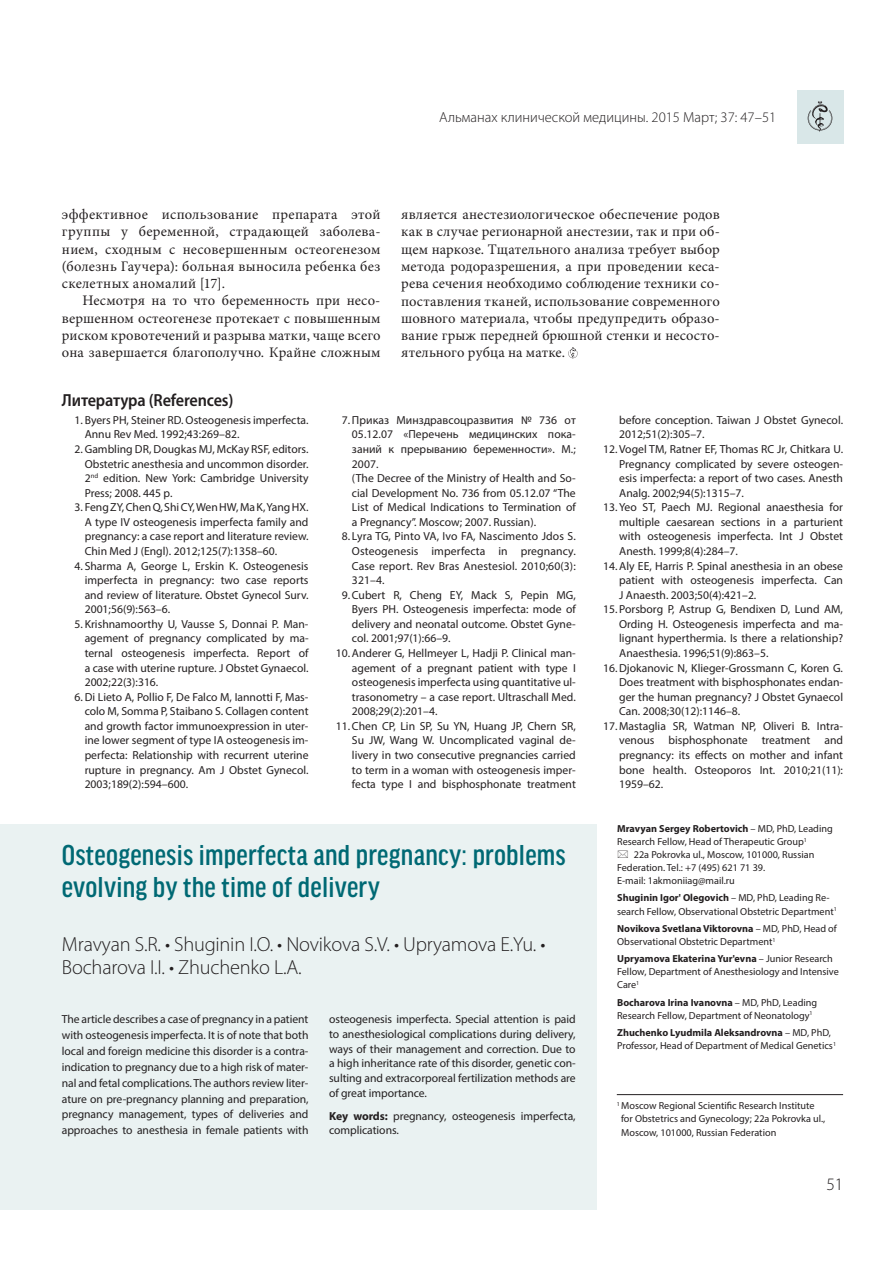
<style>
.page{position:relative;width:893px;height:1263px;background:#fff}
.page>*{position:absolute;margin:0;border:0;box-sizing:border-box;transform-origin:0 0}
.t1{font:500 condensed 30.6px/32.1px "Good Headline Pro";letter-spacing:.01em;color:#006974}
.t2{font:300 20.4px/23.2px "Myriad Pro";letter-spacing:-.01em;color:#231f20}
.t3{font:600 semi-condensed 17.55px "Myriad Pro";letter-spacing:-.01em;color:#231f20}
.t4{font:300 17.55px "Myriad Pro";color:#231f20}
.t5{font:14.55px/17.2px "Minion Pro";letter-spacing:.015em;color:#231f20;text-align:justify}
.t6{font:300 14.55px "Myriad Pro";color:#231f20}
.t7{font:11.7px/14.5px "Myriad Pro";color:#231f20;text-align:justify}
.t8{font:10.2px/13px "Myriad Pro";color:#231f20}
.t9{font:700 10.2px "Myriad Pro";color:#231f20}
.s1{font-weight:400}
.s2{font-weight:700}
</style>
<div class="page">
<svg style="left:568px;top:347px;width:10px;height:12px"></svg>
<div style="left:0;top:824px;width:596px;height:386px;background:#eaf2f2"></div>
<hr style="left:617px;top:1094px;width:226px;height:1px;background:#231f20">
<div style="left:797px;top:90px;width:46px;height:53px;background:#d9e7e8"></div>
<svg style="left:808px;top:101px;width:24px;height:31px"></svg>
<p class="t6" style="left:439px;top:109px;width:339px">Альманах клинической медицины. 2015 Март; 37: 47–51</p>
<p class="t5" style="left:62px;top:205px;width:320px">эффективное использование препарата этой группы у беременной, страдающей заболева&shy;нием, сходным с несовершенным остеогенезом (болезнь Гаучера): больная выносила ребенка без скелетных аномалий [17].</p>
<p class="t5" style="left:62px;top:292px;width:320px;text-indent:21px">Несмотря на то что беременность при несо&shy;вершенном остеогенезе протекает с повышенным риском кровотечений и разрыва матки, чаще всего она завершается благополучно. Крайне сложным</p>
<p class="t5" style="left:401px;top:205px;width:320px">является анестезиологическое обеспечение родов как в случае регионарной анестезии, так и при об&shy;щем наркозе. Тщательного анализа требует выбор метода родоразрешения, а при проведении кеса&shy;рева сечения необходимо соблюдение техники со&shy;поставления тканей, использование современного шовного материала, чтобы предупредить образо&shy;вание грыж передней брюшной стенки и несосто&shy;ятельного рубца на матке.</p>
<h3 class="t3" style="left:62px;top:390px;width:173px">Литература (References)</h3>
<p class="t7" style="left:85px;top:413px;width:225px;text-indent:-10px">1. Byers PH, Steiner RD. Osteogenesis imperfecta.<br>Annu Rev Med. 1992;43:269–82.</p>
<p class="t7" style="left:85px;top:442px;width:225px;text-indent:-10px">2. Gambling DR, Dougkas MJ, McKay RSF, editors.<br>Obstetric anesthesia and uncommon disorder.<br>2<sup>nd</sup> edition. New York: Cambridge University Press; 2008. 445 p.</p>
<p class="t7" style="left:85px;top:501px;width:225px;text-indent:-10px">3. Feng ZY, Chen Q, Shi CY, Wen HW, Ma K, Yang HX.<br>A type IV osteogenesis imperfecta family and pregnancy: a case report and literature review.<br>Chin Med J (Engl). 2012;125(7):1358–60.</p>
<p class="t7" style="left:85px;top:559px;width:225px;text-indent:-10px">4. Sharma A, George L, Erskin K. Osteogenesis imperfecta in pregnancy: two case reports and review of literature. Obstet Gynecol Surv.<br>2001;56(9):563–6.</p>
<p class="t7" style="left:85px;top:617px;width:225px;text-indent:-10px">5. Krishnamoorthy U, Vausse S, Donnai P. Man&shy;agement of pregnancy complicated by ma&shy;ternal osteogenesis imperfecta. Report of a case with uterine rupture. J Obstet Gynaecol.<br>2002;22(3):316.</p>
<p class="t7" style="left:85px;top:690px;width:225px;text-indent:-10px">6. Di Lieto A, Pollio F, De Falco M, Iannotti F, Mas&shy;colo M, Somma P, Staibano S. Collagen content and growth factor immunoexpression in uter&shy;ine lower segment of type IA osteogenesis im&shy;perfecta: Relationship with recurrent uterine rupture in pregnancy. Am J Obstet Gynecol.<br>2003;189(2):594–600.</p>
<p class="t7" style="left:352px;top:413px;width:225px;text-align:left;text-indent:-10px">7. Приказ Минздравсоцразвития № 736 от 05.12.07 «Перечень медицинских пока&shy;заний к прерыванию беременности». М.; 2007.<br>(The Decree of the Ministry of Health and So&shy;cial Development No. 736 from 05.12.07 “The List of Medical Indications to Termination of a Pregnancy”. Moscow; 2007. Russian).</p>
<p class="t7" style="left:352px;top:530px;width:225px;text-indent:-10px">8. Lyra TG, Pinto VA, Ivo FA, Nascimento Jdos S.<br>Osteogenesis imperfecta in pregnancy.<br>Case report. Rev Bras Anestesiol. 2010;60(3):<br>321–4.</p>
<p class="t7" style="left:352px;top:588px;width:225px;text-indent:-10px">9. Cubert R, Cheng EY, Mack S, Pepin MG, Byers PH. Osteogenesis imperfecta: mode of delivery and neonatal outcome. Obstet Gyne&shy;col. 2001;97(1):66–9.</p>
<p class="t7" style="left:352px;top:647px;width:225px;text-indent:-16px">10. Anderer G, Hellmeyer L, Hadji P. Clinical man&shy;agement of a pregnant patient with type I osteogenesis imperfecta using quantitative ul&shy;trasonometry – a case report. Ultraschall Med.<br>2008;29(2):201–4.</p>
<p class="t7" style="left:352px;top:719px;width:225px;text-indent:-16px">11. Chen CP, Lin SP, Su YN, Huang JP, Chern SR, Su JW, Wang W. Uncomplicated vaginal de&shy;livery in two consecutive pregnancies carried to term in a woman with osteogenesis imper&shy;fecta type I and bisphosphonate treatment</p>
<p class="t7" style="left:619px;top:413px;width:225px">before conception. Taiwan J Obstet Gynecol.<br>2012;51(2):305–7.</p>
<p class="t7" style="left:619px;top:442px;width:225px;text-indent:-16px">12. Vogel TM, Ratner EF, Thomas RC Jr, Chitkara U.<br>Pregnancy complicated by severe osteogen&shy;esis imperfecta: a report of two cases. Anesth Analg. 2002;94(5):1315–7.</p>
<p class="t7" style="left:619px;top:501px;width:225px;text-indent:-16px">13. Yeo ST, Paech MJ. Regional anaesthesia for multiple caesarean sections in a parturient with osteogenesis imperfecta. Int J Obstet Anesth. 1999;8(4):284–7.</p>
<p class="t7" style="left:619px;top:559px;width:225px;text-indent:-16px">14. Aly EE, Harris P. Spinal anesthesia in an obese patient with osteogenesis imperfecta. Can J Anaesth. 2003;50(4):421–2.</p>
<p class="t7" style="left:619px;top:603px;width:225px;text-indent:-16px">15. Porsborg P, Astrup G, Bendixen D, Lund AM, Ording H. Osteogenesis imperfecta and ma&shy;lignant hyperthermia. Is there a relationship?<br>Anaesthesia. 1996;51(9):863–5.</p>
<p class="t7" style="left:619px;top:661px;width:225px;text-indent:-16px">16. Djokanovic N, Klieger-Grossmann C, Koren G.<br>Does treatment with bisphosphonates endan&shy;ger the human pregnancy? J Obstet Gynaecol Can. 2008;30(12):1146–8.</p>
<p class="t7" style="left:619px;top:719px;width:225px;text-indent:-16px">17. Mastaglia SR, Watman NP, Oliveri B. Intra&shy;venous bisphosphonate treatment and pregnancy: its effects on mother and infant bone health. Osteoporos Int. 2010;21(11):<br>1959–62.</p>
<p class="t9" style="left:617px;top:824px;width:217px">Mravyan Sergey Robertovich <span class="s1">– MD, PhD, Leading</span></p>
<p class="t8" style="left:617px;top:836px;width:191px">Research Fellow, Head of Therapeutic Group<sup>1</sup></p>
<p class="t8" style="left:634px;top:849px;width:182px">22а Pokrovka ul., Moscow, 101000, Russian</p>
<p class="t8" style="left:617px;top:862px;width:150px">Federation. Tel.: +7 (495) 621 71 39.</p>
<p class="t8" style="left:617px;top:875px;width:119px">E-mail: 1аkmoniiag@mail.ru</p>
<p class="t8" style="left:617px;top:892px;width:221px"><span class="s2">Shuginin Igor' Olegovich</span> – MD, PhD, Leading Re&shy;search Fellow, Observational Obstetric Department<sup>1</sup></p>
<p class="t8" style="left:617px;top:923px;width:221px"><span class="s2">Novikova Svetlana Viktorovna</span> – MD, PhD, Head of<br>Observational Obstetric Department<sup>1</sup></p>
<p class="t8" style="left:617px;top:953px;width:223px"><span class="s2">Upryamova Ekaterina Yur'evna</span> – Junior Research<br>Fellow, Department of Anesthesiology and Intensive<br>Care<sup>1</sup></p>
<p class="t8" style="left:617px;top:996px;width:201px"><span class="s2">Bocharova Irina Ivanovna</span> – MD, PhD, Leading<br>Research Fellow, Department of Neonatology<sup>1</sup></p>
<p class="t8" style="left:617px;top:1027px;width:220px"><span class="s2">Zhuchenko Lyudmila Aleksandrovna</span> – MD, PhD,<br>Professor, Head of Department of Medical Genetics<sup>1</sup></p>
<h1 class="t1" style="left:62px;top:840px;width:505px">Osteogenesis imperfecta and pregnancy: problems evolving by the time of delivery</h1>
<h2 class="t2" style="left:62px;top:932px;width:485px">Mravyan S.R. • Shuginin I.O. • Novikova S.V. • Upryamova E.Yu. •<br>Bocharova I.I. • Zhuchenko L.A.</h2>
<p class="t7" style="left:62px;top:1012px;width:248px;line-height:15.9px">The article describes a case of pregnancy in a patient with osteogenesis imperfecta. It is of note that both local and foreign medicine this disorder is a contra&shy;indication to pregnancy due to a high risk of mater&shy;nal and fetal complications. The authors review liter&shy;ature on pre-pregnancy planning and preparation, pregnancy management, types of deliveries and approaches to anesthesia in female patients with</p>
<p class="t7" style="left:329px;top:1013px;width:248px">osteogenesis imperfecta. Special attention is paid to anesthesiological complications during delivery, ways of their management and correction. Due to a high inheritance rate of this disorder, genetic con&shy;sulting and extracorporeal fertilization methods are of great importance.</p>
<p class="t7" style="left:329px;top:1109px;width:248px"><span class="s2">Key words:</span> pregnancy, osteogenesis imperfecta, complications.</p>
<p class="t8" style="left:621px;top:1100px;width:206px;text-indent:-4px"><sup>1</sup> Moscow Regional Scientific Research Institute for Obstetrics and Gynecology; 22a Pokrovka ul.,<br>Moscow, 101000, Russian Federation</p>
<h3 class="t4" style="left:826px;top:1173px;width:19px">51</h3>
</div>
